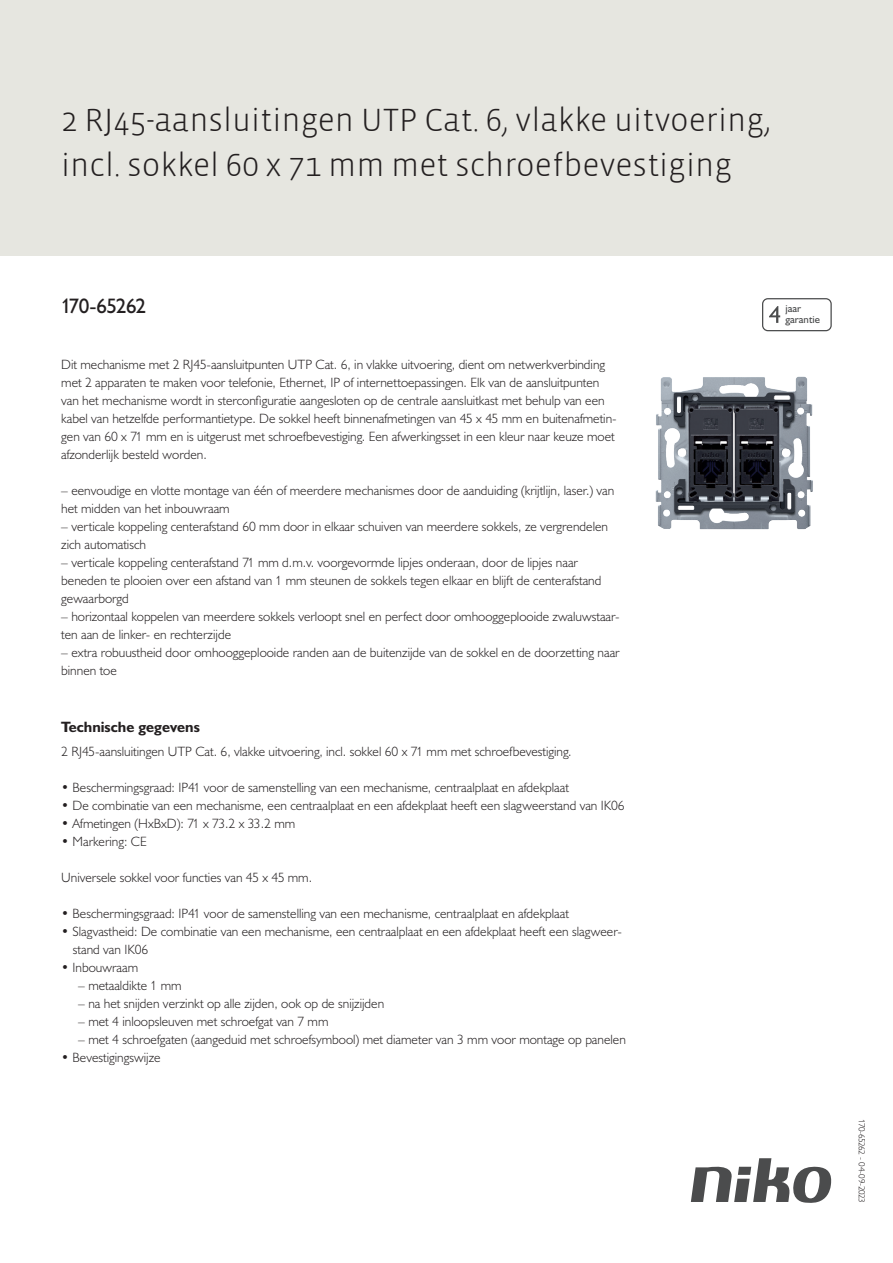
<style>
.page{position:relative;width:893px;height:1263px;background:#fff}
.page>*{position:absolute;margin:0;border:0;box-sizing:border-box;transform-origin:0 0}
.Title_datasheets{font:300 33px/45px "Vista Sans";color:#231f20}
.Article_number{font:21px "Humanist 521 BT";letter-spacing:-.045em;color:#231f20}
.Titles_parts{font:700 15px "Humanist 521 BT";color:#231f20}
.Platte_tekst_CAB{font:300 13.5px/18px "Humanist 521 BT";color:#231f20}
.USP_Bullets{font:300 13.5px/18px "Humanist 521 BT";color:#231f20}
.USP_Bullets_level_2{font:300 13.5px "Humanist 521 BT";color:#231f20}
.t1{font:10.8px/10.8px "Humanist 521 BT";color:#4b4c4d}
.Revision{font:300 9px "Humanist 521 BT";letter-spacing:-.05em;color:#231f20}
</style>
<div class="page">
<svg style="left:691px;top:1158px;width:141px;height:45px"></svg>
<div style="left:0;top:0;width:893px;height:255px;background:#e6e6e0"></div>
<svg style="left:762px;top:298px;width:70px;height:33px"></svg>
<img style="left:655px;top:376px;width:158px;height:154px">
<p class="Title_datasheets" style="left:61px;top:98px;width:711px">2 RJ45-aansluitingen UTP Cat. 6, vlakke uitvoering, incl. sokkel 60 x 71 mm met schroefbevestiging</p>
<p class="Article_number" style="left:61px;top:293px;width:87px">170-65262</p>
<p class="t1" style="left:785px;top:303px;width:36px">jaar garantie</p>
<p class="Platte_tekst_CAB" style="left:61px;top:355px;width:557px">Dit mechanisme met 2 RJ45-aansluitpunten UTP Cat. 6, in vlakke uitvoering, dient om netwerkverbinding met 2 apparaten te maken voor telefonie, Ethernet, IP of internettoepassingen. Elk van de aansluitpunten van het mechanisme wordt in sterconfiguratie aangesloten op de centrale aansluitkast met behulp van een kabel van hetzelfde performantietype. De sokkel heeft binnenafmetingen van 45 x 45 mm en buitenafmetin&shy;gen van 60 x 71 mm en is uitgerust met schroefbevestiging. Een afwerkingsset in een kleur naar keuze moet afzonderlijk besteld worden.</p>
<p class="Platte_tekst_CAB" style="left:61px;top:481px;width:555px">– eenvoudige en vlotte montage van één of meerdere mechanismes door de aanduiding (krijtlijn, laser.) van het midden van het inbouwraam</p>
<p class="Platte_tekst_CAB" style="left:61px;top:517px;width:548px">– verticale koppeling centerafstand 60 mm door in elkaar schuiven van meerdere sokkels, ze vergrendelen zich automatisch</p>
<p class="Platte_tekst_CAB" style="left:61px;top:553px;width:542px">– verticale koppeling centerafstand 71 mm d.m.v. voorgevormde lipjes onderaan, door de lipjes naar beneden te plooien over een afstand van 1 mm steunen de sokkels tegen elkaar en blijft de centerafstand gewaarborgd</p>
<p class="Platte_tekst_CAB" style="left:61px;top:607px;width:560px">– horizontaal koppelen van meerdere sokkels verloopt snel en perfect door omhooggeplooide zwaluwstaar&shy;ten aan de linker- en rechterzijde</p>
<p class="Platte_tekst_CAB" style="left:61px;top:643px;width:560px">– extra robuustheid door omhooggeplooide randen aan de buitenzijde van de sokkel en de doorzetting naar binnen toe</p>
<p class="Titles_parts" style="left:61px;top:717px;width:140px">Technische gegevens</p>
<p class="Platte_tekst_CAB" style="left:61px;top:742px;width:512px">2 RJ45-aansluitingen UTP Cat. 6, vlakke uitvoering, incl. sokkel 60 x 71 mm met schroefbevestiging.</p>
<p class="USP_Bullets" style="left:61px;top:778px;width:509px">• Beschermingsgraad: IP41 voor de samenstelling van een mechanisme, centraalplaat en afdekplaat</p>
<p class="USP_Bullets" style="left:61px;top:796px;width:565px">• De combinatie van een mechanisme, een centraalplaat en een afdekplaat heeft een slagweerstand van IK06</p>
<p class="USP_Bullets" style="left:61px;top:814px;width:236px">• Afmetingen (HxBxD): 71 x 73.2 x 33.2 mm</p>
<p class="USP_Bullets" style="left:61px;top:832px;width:87px">• Markering: CE</p>
<p class="USP_Bullets" style="left:61px;top:868px;width:252px">Universele sokkel voor functies van 45 x 45 mm.</p>
<p class="USP_Bullets" style="left:61px;top:904px;width:509px">• Beschermingsgraad: IP41 voor de samenstelling van een mechanisme, centraalplaat en afdekplaat</p>
<p class="USP_Bullets" style="left:73px;top:922px;width:550px;text-indent:-12px">• Slagvastheid: De combinatie van een mechanisme, een centraalplaat en een afdekplaat heeft een slagweer&shy;stand van IK06</p>
<p class="USP_Bullets" style="left:61px;top:958px;width:78px">• Inbouwraam</p>
<p class="USP_Bullets_level_2" style="left:78px;top:977px;width:105px">– metaaldikte 1 mm</p>
<p class="USP_Bullets_level_2" style="left:78px;top:995px;width:307px">– na het snijden verzinkt op alle zijden, ook op de snijzijden</p>
<p class="USP_Bullets_level_2" style="left:78px;top:1013px;width:252px">– met 4 inloopsleuven met schroefgat van 7 mm</p>
<p class="USP_Bullets_level_2" style="left:78px;top:1031px;width:549px">– met 4 schroefgaten (aangeduid met schroefsymbool) met diameter van 3 mm voor montage op panelen</p>
<p class="USP_Bullets" style="left:61px;top:1048px;width:101px">• Bevestigingswijze</p>
<p class="Revision" style="left:868px;top:1119px;width:85px;rotate:90deg">170-65262 - 04-09-2023</p>
</div>
